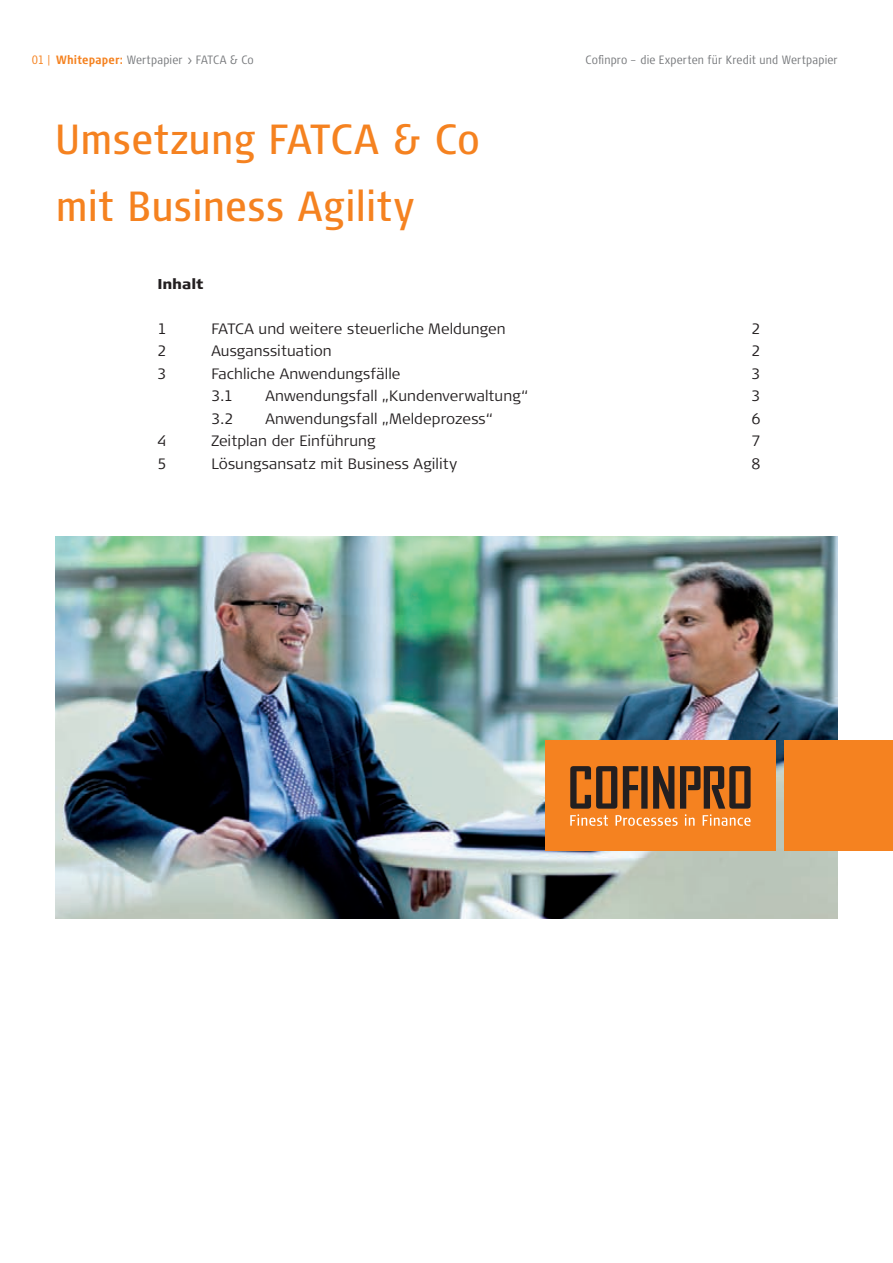
<style>
.page{position:relative;width:893px;height:1263px;background:#fff}
.page>*{position:absolute;margin:0;border:0;box-sizing:border-box;transform-origin:0 0}
.t1{font:42px/67.5px "Signa Cond Column";letter-spacing:.005em;color:#f58220}
.t2{font:300 15px "Signa Column";letter-spacing:.005em;color:#231f20}
.t3{font:900 14.25px "Signa Column";letter-spacing:-.005em;color:#231f20}
.t4{font:300 12px "Signa Cond Column";letter-spacing:.015em;color:#76787b}
.s1{color:#f58220}
.s2{font-weight:700;color:#f58220}
</style>
<div class="page">
<img style="left:55px;top:536px;width:783px;height:383px">
<div style="left:545px;top:741px;width:231px;height:110px;background:#f58220"></div>
<div style="left:784px;top:741px;width:109px;height:110px;background:#f58220"></div>
<svg style="left:570px;top:766px;width:181px;height:60px"></svg>
<p class="t4" style="left:32px;top:53px;width:223px"><span class="s1">01 |</span> <span class="s2">Whitepaper:</span> Wertpapier &gt; FATCA &amp; Co</p>
<h1 class="t1" style="left:55px;top:106px;width:426px">Umsetzung FATCA &amp; Co mit Business Agility</h1>
<p class="t4" style="left:586px;top:53px;width:253px">Cofinpro – die Experten für Kredit und Wertpapier</p>
<p class="t3" style="left:157px;top:275px;width:48px">Inhalt</p>
<p class="t2" style="left:157px;top:320px;width:11px">1</p>
<p class="t2" style="left:211px;top:320px;width:296px">FATCA und weitere steuerliche Meldungen</p>
<p class="t2" style="left:751px;top:320px;width:11px">2</p>
<p class="t2" style="left:157px;top:343px;width:11px">2</p>
<p class="t2" style="left:211px;top:343px;width:122px">Ausganssituation</p>
<p class="t2" style="left:751px;top:343px;width:11px">2</p>
<p class="t2" style="left:157px;top:365px;width:11px">3</p>
<p class="t2" style="left:211px;top:365px;width:191px">Fachliche Anwendungsfälle</p>
<p class="t2" style="left:751px;top:365px;width:11px">3</p>
<p class="t2" style="left:211px;top:388px;width:23px">3.1</p>
<p class="t2" style="left:265px;top:388px;width:264px">Anwendungsfall „Kundenverwaltung“</p>
<p class="t2" style="left:751px;top:388px;width:11px">3</p>
<p class="t2" style="left:211px;top:410px;width:24px">3.2</p>
<p class="t2" style="left:265px;top:410px;width:229px">Anwendungsfall „Meldeprozess“</p>
<p class="t2" style="left:751px;top:410px;width:11px">6</p>
<p class="t2" style="left:157px;top:433px;width:11px">4</p>
<p class="t2" style="left:211px;top:433px;width:166px">Zeitplan der Einführung</p>
<p class="t2" style="left:751px;top:433px;width:11px">7</p>
<p class="t2" style="left:157px;top:455px;width:11px">5</p>
<p class="t2" style="left:211px;top:455px;width:247px">Lösungsansatz mit Business Agility</p>
<p class="t2" style="left:751px;top:455px;width:11px">8</p>
</div>
